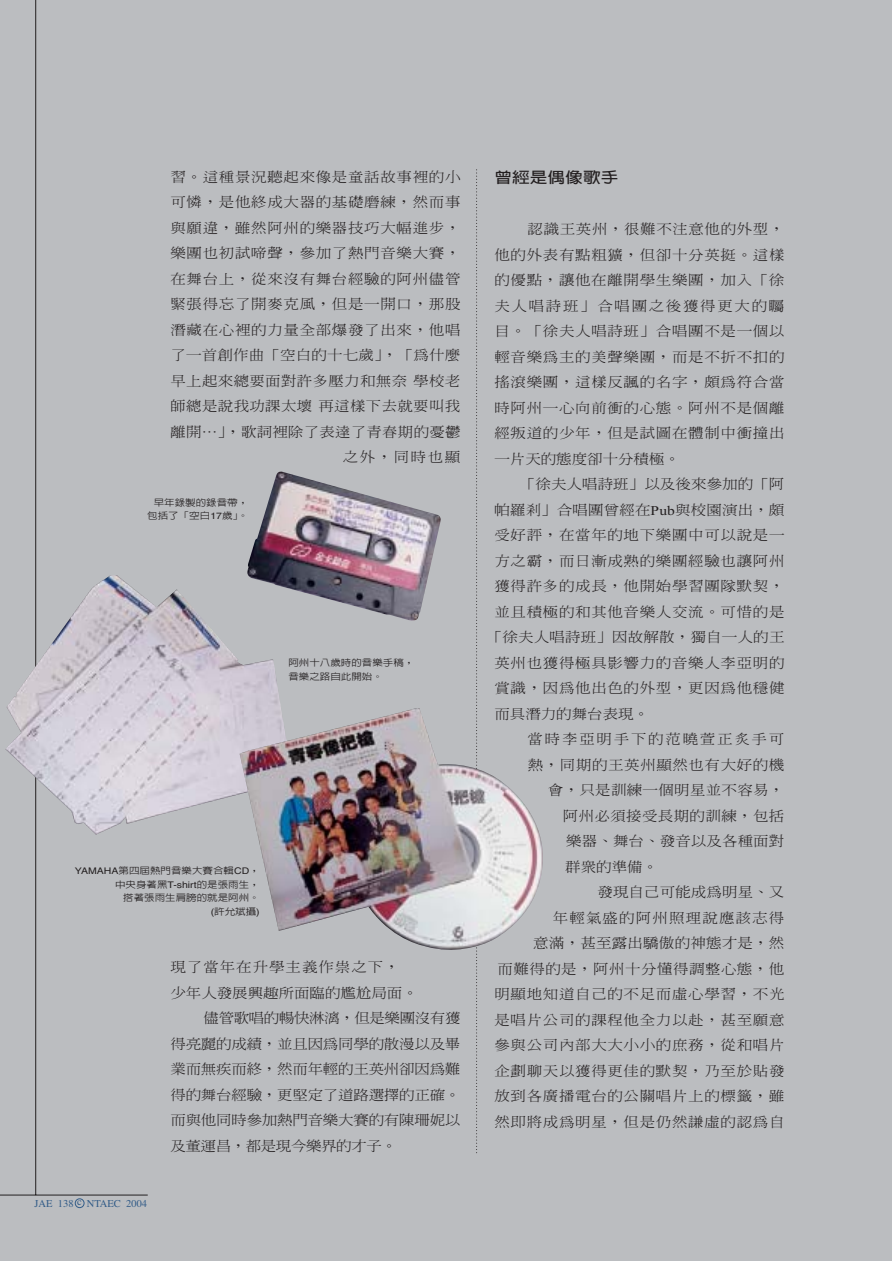
<style>
.page{position:relative;width:892px;height:1261px;background:#fff}
.page>*{position:absolute;margin:0;border:0;box-sizing:border-box;transform-origin:0 0}
.t1{font:700 15px "Lin Gothic";color:#231f20;scale:1.18 1}
.t2{font:300 13.5px/25.5px "Inn Ming";letter-spacing:.045em;color:#231f20;text-align:right;scale:1.15 1}
.t3{font:300 13.5px "Inn Ming";letter-spacing:-.015em;color:#231f20;scale:1.15 1}
.t4{font:300 13.5px "Inn Ming";letter-spacing:.01em;color:#231f20;scale:1.15 1}
.t5{font:300 13.5px "Inn Ming";letter-spacing:.015em;color:#231f20;scale:1.15 1}
.t6{font:300 13.5px "Inn Ming";letter-spacing:-.025em;color:#231f20;scale:1.15 1}
.t7{font:300 13.5px "Inn Ming";color:#231f20;scale:1.15 1}
.t8{font:300 13.5px "Inn Ming";letter-spacing:.005em;color:#231f20;scale:1.15 1}
.t9{font:300 13.5px "Inn Ming";letter-spacing:.115em;color:#231f20;scale:1.15 1}
.t10{font:300 13.5px "Inn Ming";letter-spacing:.02em;color:#231f20;scale:1.15 1}
.t11{font:300 13.5px "Inn Ming";letter-spacing:.065em;color:#231f20;scale:1.15 1}
.t12{font:300 13.5px "Inn Ming";letter-spacing:.025em;color:#231f20;scale:1.15 1}
.t13{font:300 13.5px "Inn Ming";letter-spacing:.075em;color:#231f20;scale:1.15 1}
.t14{font:10.5px "Times";color:#325c88}
.t15{font:500 9.15px/13.5px "Lin Gothic";color:#231f20;text-align:right;scale:1.15 1}
.s1{font-family:"Helvetica";font-weight:400}
.s2{font-family:"Times New Roman";font-weight:400}
</style>
<div class="page">
<div style="left:0;top:0;width:891px;height:1261px;background:#bbbdc0"></div>
<svg style="left:476px;top:170px;width:1px;height:984px"></svg>
<hr style="left:35px;top:0;width:1px;height:1195px;background:#231f20">
<hr style="left:0;top:1195px;width:148px;height:1px;background:#231f20">
<div style="left:75px;top:1198px;width:9px;height:10px;border:1px solid #325c88;border-radius:50%"></div>
<img style="left:247px;top:472px;width:193px;height:149px">
<img style="left:5px;top:575px;width:287px;height:260px">
<img style="left:239px;top:708px;width:303px;height:242px">
<p class="t2" style="left:170px;top:166px;width:254px">習。這種景況聽起來像是童話故事裡的小可憐，是他終成大器的基礎磨練，然而事與願違，雖然阿州的樂器技巧大幅進步，樂團也初試啼聲，參加了熱門音樂大賽，在舞台上，從來沒有舞台經驗的阿州儘管緊張得忘了開麥克風，但是一開口，那股潛藏在心裡的力量全部爆發了出來，他唱了一首創作曲「空白的十七歲」，「為什麼早上起來總要面對許多壓力和無奈學校老師總是說我功課太壞再這樣下去就要叫我離開⋯」，歌詞裡除了表達了青春期的憂鬱之外，同時也顯</p>
<p class="t15" style="left:147px;top:497px;width:89px">早年錄製的錄音帶，包括了「空白<span class="s1">17</span>歲」。</p>
<p class="t15" style="left:288px;top:658px;width:111px;text-align:left">阿州十八歲時的音樂手稿，音樂之路自此開始。</p>
<p class="t15" style="left:75px;top:865px;width:162px"><span class="s1">YAMAHA</span>第四屆熱門音樂大賽合輯<span class="s1">CD</span>，中央身著黑<span class="s1">T-shirt</span>的是張雨生，<br>搭著張雨生肩膀的就是阿州。<br><span class="s1">(</span>許允斌攝<span class="s1">)</span></p>
<p class="t14" style="left:35px;top:1200px;width:114px">JAE 138 NTAEC 2004</p>
<p class="t14" style="left:77px;top:1198px;width:6px">c</p>
<p class="t11" style="left:170px;top:962px;width:201px">現了當年在升學主義作祟之下，</p>
<p class="t7" style="left:170px;top:988px;width:216px">少年人發展興趣所面臨的尷尬局面。</p>
<p class="t6" style="left:204px;top:1013px;width:225px">儘管歌唱的暢快淋漓，但是樂團沒有獲</p>
<p class="t3" style="left:170px;top:1039px;width:253px">得亮麗的成績，並且因為同學的散漫以及畢</p>
<p class="t3" style="left:170px;top:1064px;width:253px">業而無疾而終，然而年輕的王英州卻因為難</p>
<p class="t3" style="left:170px;top:1090px;width:253px">得的舞台經驗，更堅定了道路選擇的正確。</p>
<p class="t3" style="left:170px;top:1115px;width:253px">而與他同時參加熱門音樂大賽的有陳珊妮以</p>
<p class="t6" style="left:170px;top:1141px;width:198px">及董運昌，都是現今樂界的才子。</p>
<p class="t1" style="left:494px;top:172px;width:107px">曾經是偶像歌手</p>
<p class="t2" style="left:494px;top:218px;width:254px;text-align:justify;text-indent:33px">認識王英州，很難不注意他的外型，他的外表有點粗獷，但卻十分英挺。這樣的優點，讓他在離開學生樂團，加入「徐夫人唱詩班」合唱團之後獲得更大的矚目。「徐夫人唱詩班」合唱團不是一個以輕音樂為主的美聲樂團，而是不折不扣的搖滾樂團，這樣反諷的名字，頗為符合當時阿州一心向前衝的心態。阿州不是個離經叛道的少年，但是試圖在體制中衝撞出一片天的態度卻十分積極。</p>
<p class="t8" style="left:520px;top:479px;width:231px">「徐夫人唱詩班」以及後來參加的「阿</p>
<p class="t4" style="left:494px;top:505px;width:253px">帕羅剎」合唱團曾經在<span class="s2">Pub</span>與校園演出，頗</p>
<p class="t2" style="left:494px;top:524px;width:254px">受好評，在當年的地下樂團中可以說是一</p>
<p class="t2" style="left:494px;top:550px;width:254px">方之霸，而日漸成熟的樂團經驗也讓阿州</p>
<p class="t2" style="left:494px;top:575px;width:254px">獲得許多的成長，他開始學習團隊默契，</p>
<p class="t2" style="left:494px;top:601px;width:254px">並且積極的和其他音樂人交流。可惜的是</p>
<p class="t5" style="left:486px;top:632px;width:260px">「徐夫人唱詩班」因故解散，獨自一人的王</p>
<p class="t2" style="left:494px;top:652px;width:254px">英州也獲得極具影響力的音樂人李亞明的</p>
<p class="t2" style="left:494px;top:677px;width:254px">賞識，因為他出色的外型，更因為他穩健</p>
<p class="t7" style="left:494px;top:709px;width:136px">而具潛力的舞台表現。</p>
<p class="t9" style="left:527px;top:734px;width:225px">當時李亞明手下的范曉萱正炙手可</p>
<p class="t2" style="left:527px;top:754px;width:224px">熱，同期的王英州顯然也有大好的機</p>
<p class="t10" style="left:548px;top:785px;width:207px">會，只是訓練一個明星並不容易，</p>
<p class="t12" style="left:562px;top:811px;width:194px">阿州必須接受長期的訓練，包括</p>
<p class="t4" style="left:566px;top:836px;width:191px">樂器、舞台、發音以及各種面對</p>
<p class="t2" style="left:565px;top:856px;width:82px">群眾的準備。</p>
<p class="t4" style="left:597px;top:887px;width:164px">發現自己可能成為明星、又</p>
<p class="t13" style="left:552px;top:913px;width:203px">年輕氣盛的阿州照理說應該志得</p>
<p class="t5" style="left:533px;top:938px;width:220px">意滿，甚至露出驕傲的神態才是，然</p>
<p class="t2" style="left:497px;top:958px;width:251px">而難得的是，阿州十分懂得調整心態，他</p>
<p class="t2" style="left:494px;top:983px;width:254px">明顯地知道自己的不足而虛心學習，不光</p>
<p class="t2" style="left:494px;top:1009px;width:254px">是唱片公司的課程他全力以赴，甚至願意</p>
<p class="t2" style="left:494px;top:1034px;width:254px">參與公司內部大大小小的庶務，從和唱片</p>
<p class="t2" style="left:494px;top:1060px;width:254px">企劃聊天以獲得更佳的默契，乃至於貼發</p>
<p class="t2" style="left:494px;top:1085px;width:254px">放到各廣播電台的公關唱片上的標籤，雖</p>
<p class="t2" style="left:494px;top:1111px;width:254px">然即將成為明星，但是仍然謙虛的認為自</p>
</div>
